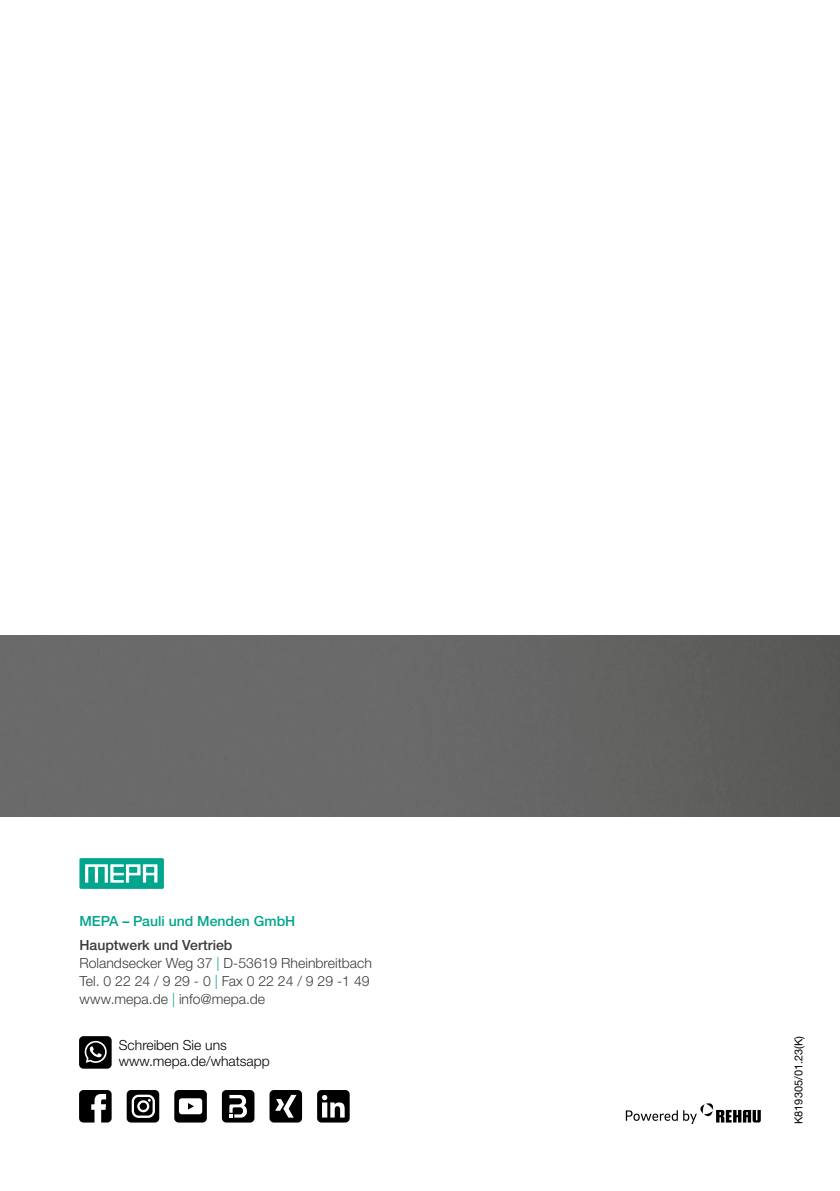
<style>
.page{position:relative;width:840px;height:1191px;background:#fff}
.page>*{position:absolute;margin:0;border:0;box-sizing:border-box;transform-origin:0 0}
.t1{font:300 14px/18px "Helvetica Neue LTW1 G";color:#3c3c3b}
.t2{font:300 14px/16.2px "Helvetica Neue LT Std";color:#000}
.t3{font:500 14px "Helvetica Neue LTW1 G";color:#00a58d}
.t4{font:11px "Helvetica Neue LTW1 G";color:#000}
.s1{font-weight:500}
.s2{color:#00a58d}
</style>
<div class="page">
<img style="left:0;top:635px;width:839px;height:181px">
<div style="left:79px;top:858px;width:85px;height:31px;background:#00a58d;border-radius:2px"></div>
<svg style="left:85px;top:864px;width:72px;height:18px"></svg>
<svg style="left:625px;top:1103px;width:135px;height:21px"></svg>
<svg style="left:79px;top:1036px;width:33px;height:32px"></svg>
<svg style="left:79px;top:1090px;width:33px;height:32px"></svg>
<svg style="left:127px;top:1090px;width:32px;height:32px"></svg>
<svg style="left:174px;top:1090px;width:33px;height:32px"></svg>
<svg style="left:222px;top:1090px;width:32px;height:32px"></svg>
<svg style="left:269px;top:1090px;width:33px;height:32px"></svg>
<svg style="left:317px;top:1090px;width:32px;height:32px"></svg>
<p class="t3" style="left:79px;top:912px;width:217px">MEPA – Pauli und Menden GmbH</p>
<p class="t1" style="left:79px;top:935px;width:294px"><span class="s1">Hauptwerk und Vertrieb<br></span>Rolandsecker Weg 37 <span class="s2">|</span> D-53619 Rheinbreitbach Tel. 0 22 24 / 9 29 - 0 <span class="s2">|</span> Fax 0 22 24 / 9 29 -1 49 www.mepa.de <span class="s2">|</span> info@mepa.de</p>
<p class="t2" style="left:119px;top:1036px;width:152px">Schreiben Sie uns www.mepa.de/whatsapp</p>
<p class="t4" style="left:791px;top:1124px;width:90px;rotate:-90deg">K819305/01.23(K)</p>
</div>
